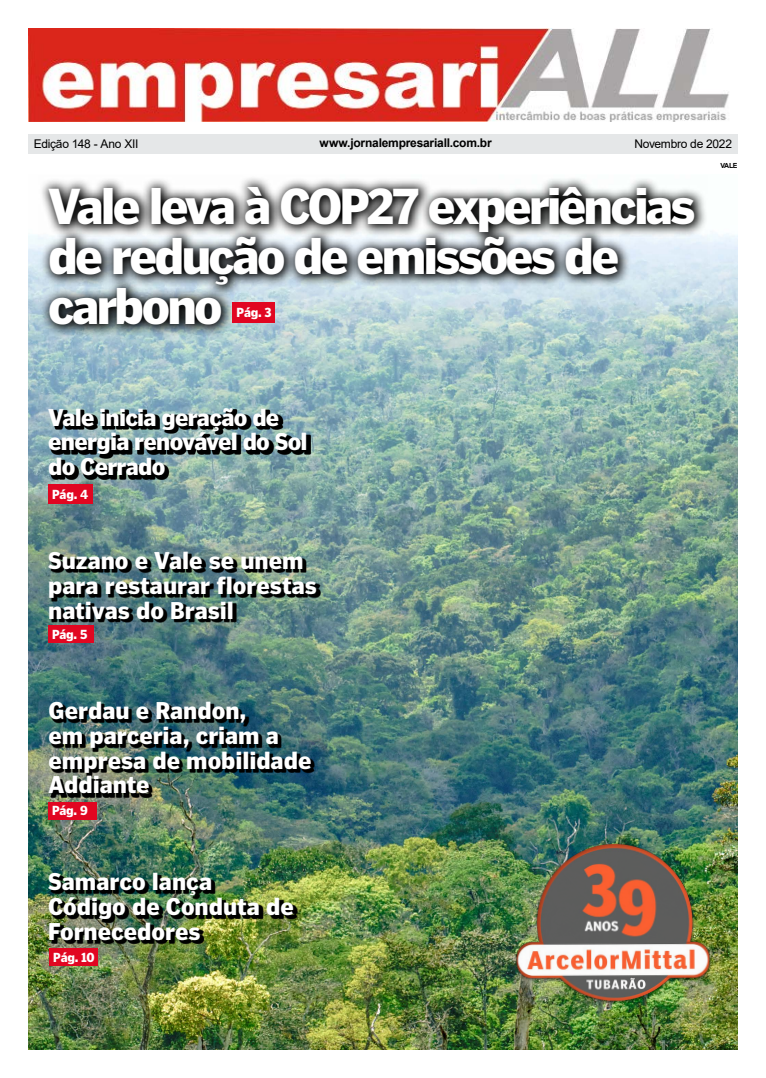
<style>
.page{position:relative;width:766px;height:1078px;background:#fff}
.page>*{position:absolute;margin:0;border:0;box-sizing:border-box;transform-origin:0 0}
.t1{font:900 50px/50px "Poynter Gothic Text";letter-spacing:-.06em;color:#fff;scale:.95 1}
.t2{font:900 24px/24.7px "Poynter Gothic Text";letter-spacing:-.005em;color:#fff;scale:.95 1}
.t3{font:900 24px/24.7px "Poynter Gothic Text";letter-spacing:-.03em;color:#fff;scale:.95 1}
.t4{font:900 13px "Poynter Gothic Text";letter-spacing:-.02em;color:#fff;scale:.93 1}
.t5{font:12px "Arial";letter-spacing:-.025em;color:#000}
.t6{font:700 12px "Arial";letter-spacing:-.02em;color:#000}
.t7{font:700 12px "Poynter Gothic Text";letter-spacing:-.005em;color:#000}
.t8{font:700 7px "Arial";color:#000}
.s1{font-family:"Poynter Gothic Text"}
</style>
<div class="page">
<img style="left:28px;top:233px;width:709px;height:816px">
<div style="left:28px;top:134px;width:709px;height:19px;background:#e5e7e8"></div>
<img style="left:50px;top:703px;width:265px;height:94px">
<div style="left:48px;top:801px;width:49px;height:18px;background:#e10621"></div>
<img style="left:50px;top:874px;width:247px;height:70px">
<div style="left:49px;top:947px;width:49px;height:18px;background:#e10621"></div>
<img style="left:50px;top:553px;width:270px;height:69px">
<div style="left:48px;top:625px;width:46px;height:18px;background:#e10621"></div>
<div style="left:48px;top:484px;width:44px;height:20px;background:#e10621"></div>
<svg style="left:50px;top:409px;width:260px;height:70px;background:#4a5d5e"></svg>
<svg style="left:39px;top:178px;width:668px;height:160px;background:#879194"></svg>
<div style="left:232px;top:302px;width:43px;height:21px;background:#e10621"></div>
<img style="left:28px;top:28px;width:701px;height:94px">
<img style="left:513px;top:840px;width:201px;height:166px">
<p class="t5" style="left:34px;top:135px;width:106px">Edição 148 - Ano XII</p>
<p class="t6" style="left:308px;top:135px;width:185px"><span class="s1">w</span>www.jornalempresariall.com.br</p>
<p class="t7" style="left:338px;top:137px;width:149px">.jornalempresariall.com.br</p>
<p class="t5" style="left:634px;top:135px;width:99px">Novembro de 2022</p>
<p class="t8" style="left:720px;top:160px;width:19px">VALE</p>
<h1 class="t1" style="left:48px;top:181px;width:683px">Vale leva à COP27 experiências de redução de emissões de carbono</h1>
<p class="t4" style="left:236px;top:305px;width:39px">Pág. 3</p>
<p class="t3" style="left:48px;top:404px;width:274px">Vale inicia geração de energia renovável do Sol do Cerrado</p>
<p class="t4" style="left:52px;top:486px;width:40px">Pág. 4</p>
<p class="t2" style="left:48px;top:548px;width:284px">Suzano e Vale se unem para restaurar florestas nativas do Brasil</p>
<p class="t4" style="left:52px;top:626px;width:39px">Pág. 5</p>
<p class="t2" style="left:49px;top:698px;width:278px">Gerdau e Randon,<br>em parceria, criam a empresa de mobilidade<br>Addiante</p>
<p class="t4" style="left:52px;top:803px;width:40px">Pág. 9</p>
<p class="t2" style="left:48px;top:869px;width:260px">Samarco lança<br>Código de Conduta de<br>Fornecedores</p>
<p class="t4" style="left:53px;top:949px;width:46px">Pág. 10</p>
</div>
